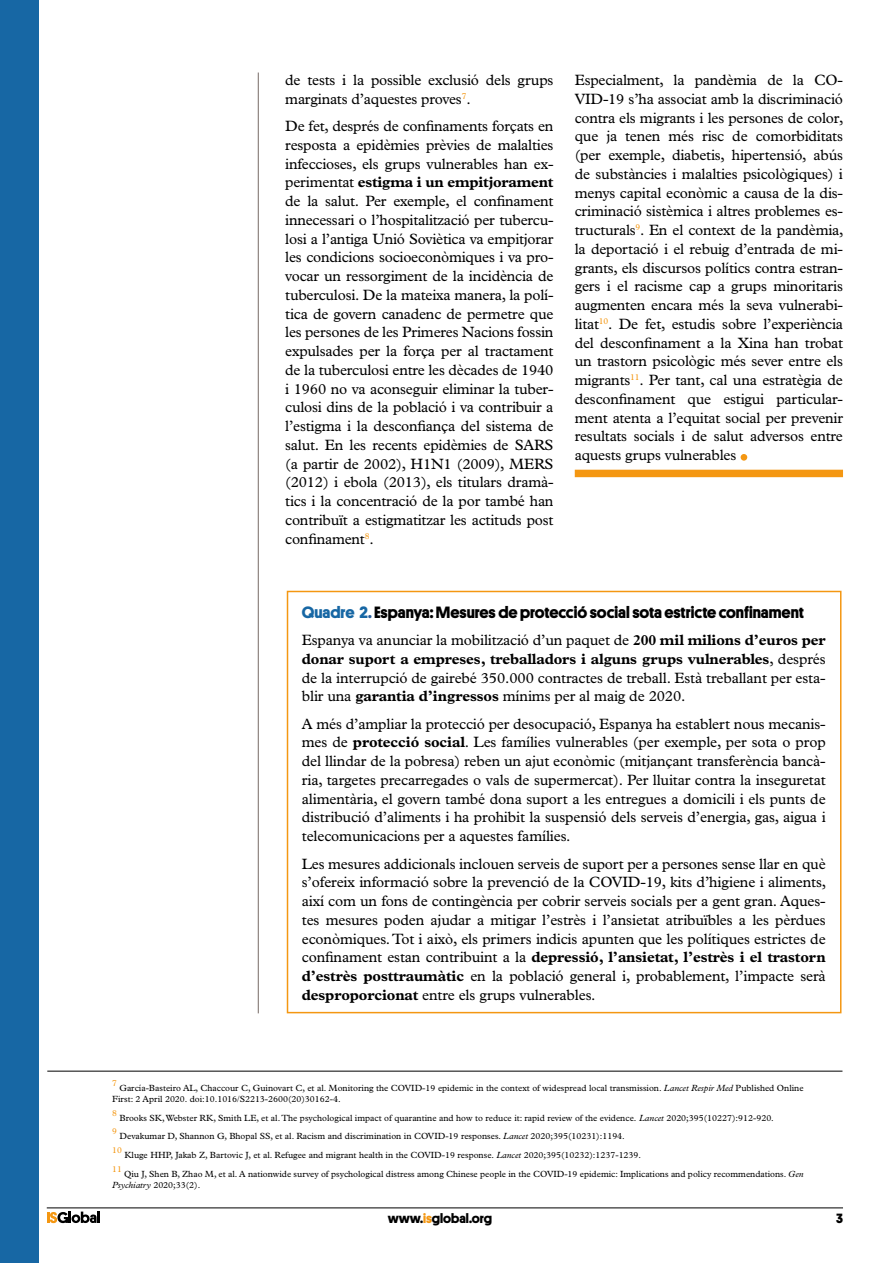
<style>
.page{position:relative;width:893px;height:1263px;background:#fff}
.page>*{position:absolute;margin:0;border:0;box-sizing:border-box;transform-origin:0 0}
.t1{font:54px "Plantin";color:#f49712}
.t2{font:700 16.5px "Platform";color:#000}
.t3{font:15px/18.8px "Plantin";letter-spacing:-.01em;color:#000;text-align:justify}
.t4{font:700 13.5px "Platform";color:#000}
.t5{font:9px/11.2px "Plantin";color:#000}
.t6{font:8.7px "Plantin";color:#f49712}
.s1{font-weight:700}
.s2{color:#1767a4}
.s3{color:#275b9b}
.s4{font-style:italic}
.s5{color:#f49712}
</style>
<div class="page">
<svg style="left:47px;top:1211px;width:53px;height:12px"></svg>
<hr style="left:47px;top:1207px;width:796px;height:1px;background:#000">
<div style="left:0;top:0;width:38px;height:1263px;background:#1767a4"></div>
<hr style="left:47px;top:1071px;width:795px;height:1px;background:#000">
<div style="left:575px;top:470px;width:268px;height:7px;background:#f49712"></div>
<hr style="left:258px;top:73px;width:1px;height:940px;background:#867b77">
<div style="left:287px;top:591px;width:554px;height:422px;border:2px solid #f49712"></div>
<p class="t3" style="left:285px;top:70px;width:270px">de tests i la possible exclusió dels grups marginats d’aquestes proves<sup>7</sup>.</p>
<p class="t3" style="left:285px;top:116px;width:270px">De fet, després de confinaments forçats en resposta a epidèmies prèvies de malalties infeccioses, els grups vulnerables han ex&shy;perimentat <span class="s1">estigma i un empitjorament </span>de la salut. Per exemple, el confinament innecessari o l’hospitalització per tubercu&shy;losi a l’antiga Unió Soviètica va empitjorar les condicions socioeconòmiques i va pro&shy;vocar un ressorgiment de la incidència de tuberculosi. De la mateixa manera, la polí&shy;tica de govern canadenc de permetre que les persones de les Primeres Nacions fossin expulsades per la força per al tractament de la tuberculosi entre les dècades de 1940 i 1960 no va aconseguir eliminar la tuber&shy;culosi dins de la població i va contribuir a l’estigma i la desconfiança del sistema de salut. En les recents epidèmies de SARS (a partir de 2002), H1N1 (2009), MERS (2012) i ebola (2013), els titulars dramà&shy;tics i la concentració de la por també han contribuït a estigmatitzar les actituds post confinament<sup>8</sup>.</p>
<p class="t3" style="left:575px;top:70px;width:270px">Especialment, la pandèmia de la CO-VID-19 s’ha associat amb la discriminació contra els migrants i les persones de color, que ja tenen més risc de comorbiditats (per exemple, diabetis, hipertensió, abús de substàncies i malalties psicològiques) i menys capital econòmic a causa de la dis&shy;criminació sistèmica i altres problemes es&shy;tructurals<sup>9</sup>. En el context de la pandèmia, la deportació i el rebuig d’entrada de mi&shy;grants, els discursos polítics contra estran&shy;gers i el racisme cap a grups minoritaris augmenten encara més la seva vulnerabi&shy;litat<sup>10</sup>. De fet, estudis sobre l’experiència del desconfinament a la Xina han trobat un trastorn psicològic més sever entre els migrants<sup>11</sup>. Per tant, cal una estratègia de desconfinament que estigui particular&shy;ment atenta a l’equitat social per prevenir resultats socials i de salut adversos entre aquests grups vulnerables</p>
<h1 class="t1" style="left:736px;top:411px;width:17px">.</h1>
<p class="t2" style="left:302px;top:600px;width:504px"><span class="s2">Quadre 2</span><span class="s3">.</span> Espanya: Mesures de protecció social sota estricte confinament</p>
<p class="t3" style="left:302px;top:631px;width:525px">Espanya va anunciar la mobilització d’un paquet de <span class="s1">200 mil milions d’euros per donar suport a empreses, treballadors i alguns grups vulnerables</span>, després de la interrupció de gairebé 350.000 contractes de treball. Està treballant per esta&shy;blir una <span class="s1">garantia d’ingressos</span> mínims per al maig de 2020.</p>
<p class="t3" style="left:302px;top:714px;width:525px">A més d’ampliar la protecció per desocupació, Espanya ha establert nous mecanis&shy;mes de <span class="s1">protecció social</span>. Les famílies vulnerables (per exemple, per sota o prop del llindar de la pobresa) reben un ajut econòmic (mitjançant transferència bancà&shy;ria, targetes precarregades o vals de supermercat). Per lluitar contra la inseguretat alimentària, el govern també dona suport a les entregues a domicili i els punts de distribució d’aliments i ha prohibit la suspensió dels serveis d’energia, gas, aigua i telecomunicacions per a aquestes famílies.</p>
<p class="t3" style="left:302px;top:854px;width:526px">Les mesures addicionals inclouen serveis de suport per a persones sense llar en què s’ofereix informació sobre la prevenció de la COVID-19, kits d’higiene i aliments, així com un fons de contingència per cobrir serveis socials per a gent gran. Aques&shy;tes mesures poden ajudar a mitigar l’estrès i l’ansietat atribuïbles a les pèrdues econòmiques. Tot i això, els primers indicis apunten que les polítiques estrictes de confinament estan contribuint a la <span class="s1">depressió, l’ansietat, l’estrès i el trastorn d’estrès posttraumàtic</span> en la població general i, probablement, l’impacte serà <span class="s1">desproporcionat</span> entre els grups vulnerables.</p>
<p class="t6" style="left:112px;top:1078px;width:6px">7</p>
<p class="t5" style="left:112px;top:1082px;width:693px;text-indent:7px">García-Basteiro AL, Chaccour C, Guinovart C, et al. Monitoring the COVID-19 epidemic in the context of widespread local transmission. <span class="s4">Lancet Respir Med</span> Published Online<br>First: 2 April 2020. doi:10.1016/S2213-2600(20)30162-4.</p>
<p class="t6" style="left:112px;top:1108px;width:6px">8</p>
<p class="t5" style="left:120px;top:1112px;width:656px">Brooks SK, Webster RK, Smith LE, et al. The psychological impact of quarantine and how to reduce it: rapid review of the evidence. <span class="s4">Lancet</span> 2020;395(10227):912-920.</p>
<p class="t6" style="left:112px;top:1126px;width:6px">9</p>
<p class="t5" style="left:120px;top:1131px;width:507px">Devakumar D, Shannon G, Bhopal SS, et al. Racism and discrimination in COVID-19 responses. <span class="s4">Lancet</span> 2020;395(10231):1194.</p>
<p class="t6" style="left:112px;top:1145px;width:11px">10</p>
<p class="t5" style="left:124px;top:1149px;width:518px">Kluge HHP, Jakab Z, Bartovic J, et al. Refugee and migrant health in the COVID-19 response. <span class="s4">Lancet</span> 2020;395(10232):1237-1239.</p>
<p class="t6" style="left:112px;top:1164px;width:11px">11</p>
<p class="t5" style="left:112px;top:1168px;width:693px;text-indent:12px">Qiu J, Shen B, Zhao M, et al. A nationwide survey of psychological distress among Chinese people in the COVID-19 epidemic: Implications and policy recommendations. <span class="s4">Gen<br>Psychiatry</span> 2020;33(2).</p>
<p class="t4" style="left:388px;top:1208px;width:106px">www.<span class="s5">is</span>global.org</p>
<p class="t4" style="left:836px;top:1208px;width:8px">3</p>
</div>
